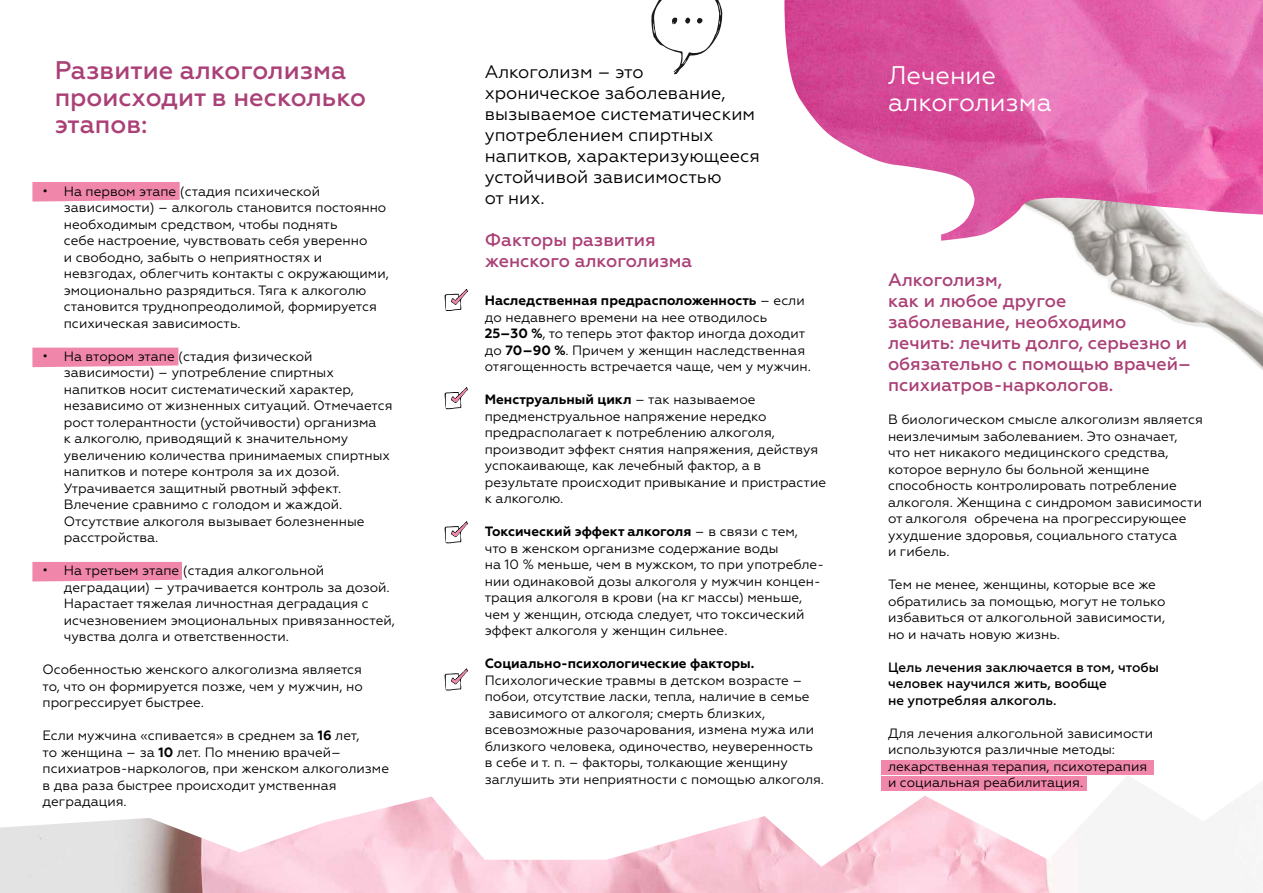
<style>
.page{position:relative;width:1263px;height:893px;background:#fff}
.page>*{position:absolute;margin:0;border:0;box-sizing:border-box;transform-origin:0 0}
.t1{font:500 25.5px/27px "Geometria";color:#aa4076}
.t2{font:25.5px/27px "Geometria";color:#fff}
.t3{font:500 18px/21px "Geometria";color:#aa4076}
.t4{font:18px/21px "Geometria";color:#000}
.t5{font:13.5px/16.5px "Geometria";color:#000}
.t6{font:500 13.5px/16.5px "Geometria";color:#000}
.t7{font:700 13.5px "Geometria";color:#000}
.s1{font-weight:700}
</style>
<div class="page">
<img style="left:1073px;top:241px;width:190px;height:129px">
<img style="left:784px;top:0;width:479px;height:241px">
<svg style="left:32px;top:182px;width:148px;height:20px;background:#f18faf"></svg>
<div style="left:32px;top:348px;width:146px;height:19px;background:#f087aa"></div>
<div style="left:32px;top:562px;width:150px;height:19px;background:#f087aa"></div>
<img style="left:0;top:776px;width:1088px;height:117px">
<div style="left:881px;top:776px;width:205px;height:15px;background:#f087aa"></div>
<div style="left:881px;top:760px;width:273px;height:15px;background:#f087aa"></div>
<svg style="left:651px;top:0;width:72px;height:75px"></svg>
<svg style="left:444px;top:289px;width:24px;height:22px"></svg>
<svg style="left:444px;top:387px;width:24px;height:22px"></svg>
<svg style="left:444px;top:521px;width:24px;height:23px"></svg>
<svg style="left:444px;top:668px;width:24px;height:23px"></svg>
<h1 class="t1" style="left:55px;top:57px;width:313px">Развитие алкоголизма происходит в несколько этапов:</h1>
<p class="t5" style="left:64px;top:183px;width:327px;text-indent:-21px">• На первом этапе (стадия психической зависимости) – алкоголь становится постоянно необходимым средством, чтобы поднять<br>себе настроение, чувствовать себя уверенно<br>и свободно, забыть о неприятностях и невзгодах, облегчить контакты с окружающими, эмоционально разрядиться. Тяга к алкоголю становится труднопреодолимой, формируется психическая зависимость.</p>
<p class="t5" style="left:64px;top:348px;width:330px;text-indent:-21px">• На втором этапе (стадия физической зависимости) – употребление спиртных напитков носит систематический характер, независимо от жизненных ситуаций. Отмечается рост толерантности (устойчивости) организма<br>к алкоголю, приводящий к значительному увеличению количества принимаемых спиртных напитков и потере контроля за их дозой.<br>Утрачивается защитный рвотный эффект.<br>Влечение сравнимо с голодом и жаждой.<br>Отсутствие алкоголя вызывает болезненные расстройства.</p>
<p class="t5" style="left:64px;top:562px;width:333px;text-indent:-21px">• На третьем этапе (стадия алкогольной деградации) – утрачивается контроль за дозой.<br>Нарастает тяжелая личностная деградация с исчезновением эмоциональных привязанностей, чувства долга и ответственности.</p>
<p class="t5" style="left:43px;top:661px;width:322px;text-align:justify">Особенностью женского алкоголизма является то, что он формируется позже, чем у мужчин, но прогрессирует быстрее.</p>
<p class="t5" style="left:43px;top:727px;width:348px">Если мужчина «спивается» в среднем за <span class="s1">16</span> лет,<br>то женщина – за <span class="s1">10</span> лет. По мнению врачей– психиатров-наркологов, при женском алкоголизме в два раза быстрее происходит умственная деградация.</p>
<h2 class="t4" style="left:485px;top:61px;width:277px">Алкоголизм – это хроническое заболевание, вызываемое систематическим употреблением спиртных напитков, характеризующееся устойчивой зависимостью<br>от них.</h2>
<h1 class="t2" style="left:888px;top:61px;width:165px">Лечение алкоголизма</h1>
<h2 class="t3" style="left:485px;top:229px;width:209px">Факторы развития женского алкоголизма</h2>
<p class="t5" style="left:485px;top:292px;width:328px"><span class="s1">Наследственная предрасположенность</span> – если до недавнего времени на нее отводилось <span class="s1">25–30 %</span>, то теперь этот фактор иногда доходит до <span class="s1">70–90 %</span>. Причем у женщин наследственная отягощенность встречается чаще, чем у мужчин.</p>
<p class="t5" style="left:485px;top:391px;width:343px"><span class="s1">Менструальный цикл</span> – так называемое предменструальное напряжение нередко предрасполагает к потреблению алкоголя, производит эффект снятия напряжения, действуя успокаивающе, как лечебный фактор, а в результате происходит привыкание и пристрастие к алкоголю.</p>
<p class="t5" style="left:485px;top:523px;width:341px"><span class="s1">Токсический эффект алкоголя</span> – в связи с тем,<br>что в женском организме содержание воды<br>на 10 % меньше, чем в мужском, то при употребле&shy;нии одинаковой дозы алкоголя у мужчин концен&shy;трация алкоголя в крови (на кг массы) меньше, чем у женщин, отсюда следует, что токсический эффект алкоголя у женщин сильнее.</p>
<p class="t7" style="left:485px;top:655px;width:271px">Социально-психологические факторы.</p>
<p class="t5" style="left:485px;top:672px;width:341px">Психологические травмы в детском возрасте – побои, отсутствие ласки, тепла, наличие в семье зависимого от алкоголя; смерть близких, всевозможные разочарования, измена мужа или близкого человека, одиночество, неуверенность в себе и т. п. – факторы, толкающие женщину заглушить эти неприятности с помощью алкоголя.</p>
<h2 class="t3" style="left:888px;top:269px;width:305px">Алкоголизм,<br>как и любое другое заболевание, необходимо лечить: лечить долго, серьезно и обязательно с помощью врачей– психиатров-наркологов.</h2>
<p class="t5" style="left:888px;top:411px;width:316px">В биологическом смысле алкоголизм является неизлечимым заболеванием. Это означает, что нет никакого медицинского средства, которое вернуло бы больной женщине способность контролировать потребление алкоголя. Женщина с синдромом зависимости от алкоголя обречена на прогрессирующее ухудшение здоровья, социального статуса<br>и гибель.</p>
<p class="t5" style="left:888px;top:576px;width:279px">Тем не менее, женщины, которые все же обратились за помощью, могут не только избавиться от алкогольной зависимости, но и начать новую жизнь.</p>
<p class="t6" style="left:888px;top:659px;width:272px">Цель лечения заключается в том, чтобы человек научился жить, вообще<br>не употребляя алкоголь.</p>
<p class="t5" style="left:888px;top:725px;width:267px">Для лечения алкогольной зависимости используются различные методы: лекарственная терапия, психотерапия и социальная реабилитация.</p>
</div>
